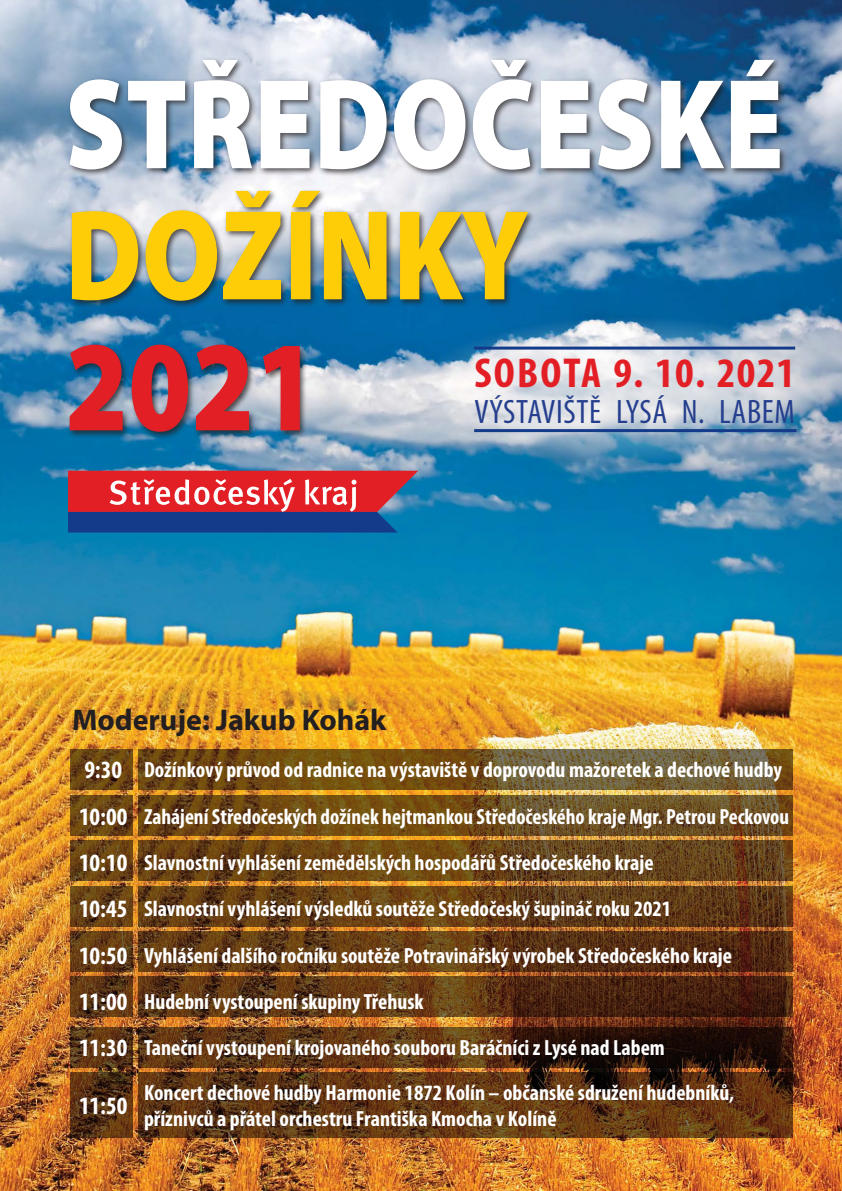
<style>
.page{position:relative;width:842px;height:1191px;background:#fff}
.page>*{position:absolute;margin:0;border:0;box-sizing:border-box;transform-origin:0 0}
.t1{font:900 129.6px "Myriad Pro";color:#fff;scale:.83 1}
.t2{font:900 129.6px "Myriad Pro";color:#fecd08;scale:.83 1}
.t3{font:900 129.6px "Myriad Pro";color:#e31f26;scale:.85 1}
.t4{font:700 condensed 42px "Myriad Pro";letter-spacing:.03em;color:#e31f26;scale:1.04 1}
.t5{font:condensed 34px "Myriad Pro";letter-spacing:.02em;color:#253f8e}
.t6{font:700 30px "Myriad Pro";color:#231f20}
.t7{font:700 condensed 25px "Myriad Pro";color:#fff}
.t8{font:700 condensed 22px/46.3px "Myriad Pro";color:#fff}
.s1{font-size:25px}
</style>
<div class="page">
<img style="left:0;top:0;width:842px;height:1191px">
<svg style="left:414px;top:317px;width:427px;height:146px"></svg>
<div style="left:67px;top:57px;width:721px;height:383px;background:#231f20;opacity:.75"></div>
<svg style="left:68px;top:471px;width:350px;height:61px"></svg>
<hr style="left:474px;top:346px;width:321px;height:3px;background:#143b8a">
<hr style="left:474px;top:429px;width:323px;height:3px;background:#143b8a">
<svg style="left:71px;top:749px;width:62px;height:41px"></svg>
<svg style="left:71px;top:795px;width:62px;height:40px"></svg>
<svg style="left:71px;top:840px;width:62px;height:41px"></svg>
<svg style="left:71px;top:885px;width:62px;height:41px"></svg>
<svg style="left:71px;top:931px;width:62px;height:40px"></svg>
<svg style="left:71px;top:976px;width:62px;height:41px"></svg>
<svg style="left:71px;top:1027px;width:62px;height:41px"></svg>
<svg style="left:71px;top:1072px;width:62px;height:66px"></svg>
<svg style="left:138px;top:749px;width:654px;height:41px"></svg>
<svg style="left:138px;top:795px;width:654px;height:40px"></svg>
<svg style="left:138px;top:840px;width:654px;height:41px"></svg>
<svg style="left:138px;top:885px;width:654px;height:41px"></svg>
<svg style="left:138px;top:931px;width:654px;height:40px"></svg>
<svg style="left:138px;top:976px;width:654px;height:41px"></svg>
<svg style="left:138px;top:1027px;width:654px;height:41px"></svg>
<svg style="left:138px;top:1072px;width:654px;height:66px"></svg>
<h1 class="t1" style="left:65px;top:38px;width:867px">STŘEDOČESKÉ</h1>
<h1 class="t2" style="left:65px;top:169px;width:560px">DOŽÍNKY</h1>
<h1 class="t3" style="left:65px;top:300px;width:299px">2021</h1>
<h2 class="t4" style="left:475px;top:347px;width:310px">Sobota 9. 10. 2021</h2>
<h3 class="t5" style="left:474px;top:391px;width:322px">VÝSTAVIŠTĚ LYSÁ N. LABEM</h3>
<h3 class="t6" style="left:72px;top:701px;width:316px">Moderuje: Jakub Kohák</h3>
<p class="t8" style="left:79px;top:746px;width:712px"><span class="s1">9:30</span> Dožínkový průvod od radnice na výstaviště v doprovodu mažoretek a dechové hudby <span class="s1">10:00</span> Zahájení Středočeských dožínek hejtmankou Středočeského kraje Mgr. Petrou Peckovou <span class="s1">10:10</span> Slavnostní vyhlášení zemědělských hospodářů Středočeského kraje<br><span class="s1">10:45</span> Slavnostní vyhlášení výsledků soutěže Středočeský šupináč roku 2021<br><span class="s1">10:50</span> Vyhlášení dalšího ročníku soutěže Potravinářský výrobek Středočeského kraje<br><span class="s1">11:00</span> Hudební vystoupení skupiny Třehusk<br><span class="s1">11:30</span> Taneční vystoupení krojovaného souboru Baráčníci z Lysé nad Labem</p>
<p class="t7" style="left:79px;top:1090px;width:50px">11:50</p>
<p class="t8" style="left:144px;top:1078px;width:592px;line-height:26.4px">Koncert dechové hudby Harmonie 1872 Kolín – občanské sdružení hudebníků, příznivců a přátel orchestru Františka Kmocha v Kolíně</p>
</div>
